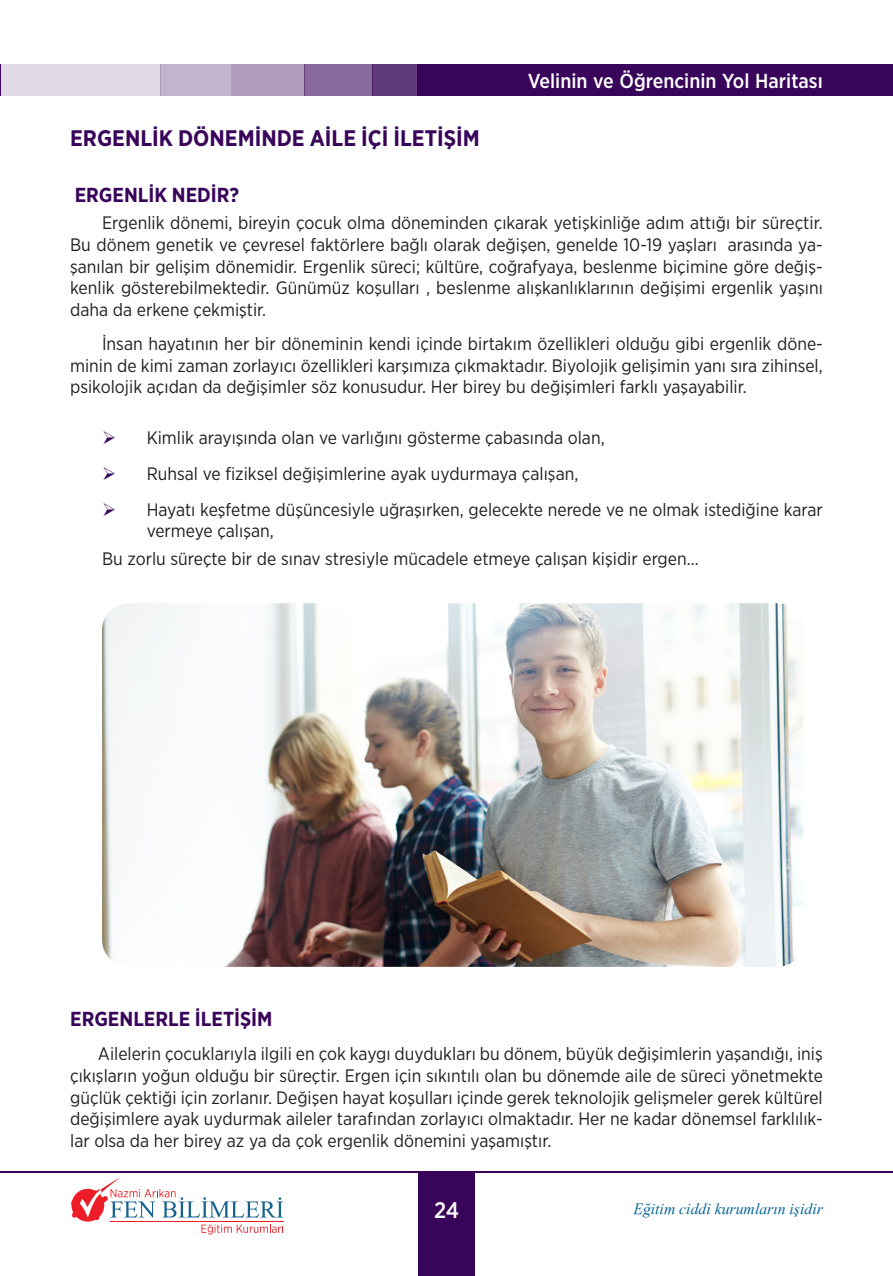
<style>
.page{position:relative;width:893px;height:1276px;background:#fff}
.page>*{position:absolute;margin:0;border:0;box-sizing:border-box;transform-origin:0 0}
.t1{font:700 22.5px "Gotham Narrow";color:#38055a}
.t2{font:500 22.5px "Gotham Narrow";color:#fff}
.t3{font:700 20.25px "Gotham Narrow";color:#38055a}
.t4{font:500 20.25px "Gotham Narrow";color:#fff}
.t5{font:18px/21.6px "Gotham Narrow";color:#231f20;text-align:justify}
.t6{font:italic 15.75px "TR Times New Roman";color:#056692}
.s1{color:#38055a}
</style>
<div class="page">
<div style="left:418px;top:1172px;width:57px;height:104px;background:#38055a"></div>
<div style="left:452px;top:64px;width:441px;height:32px;background:#38055a"></div>
<div style="left:373px;top:64px;width:87px;height:32px;background:#5f377b"></div>
<div style="left:305px;top:64px;width:68px;height:32px;background:#87699c"></div>
<div style="left:231px;top:64px;width:74px;height:32px;background:#b09bbd"></div>
<div style="left:161px;top:64px;width:70px;height:32px;background:#c3b4cd"></div>
<div style="left:0;top:64px;width:161px;height:32px;background:#e1d9e6"></div>
<div style="left:417px;top:64px;width:406px;height:32px;background:#38055a"></div>
<hr style="left:0;top:1171px;width:893px;height:1px;background:#38055a">
<hr style="left:110px;top:1221px;width:174px;height:1px;background:#ee1d23">
<svg style="left:71px;top:1177px;width:212px;height:57px"></svg>
<img style="left:102px;top:603px;width:701px;height:364px">
<p class="t4" style="left:528px;top:68px;width:297px">Velinin ve Öğrencinin Yol Haritası</p>
<p class="t1" style="left:70px;top:123px;width:411px">ERGENLİK DÖNEMİNDE AİLE İÇİ İLETİŞİM</p>
<p class="t3" style="left:75px;top:181px;width:166px">ERGENLİK NEDİR?</p>
<p class="t5" style="left:70px;top:212px;width:754px;text-indent:32px">Ergenlik dönemi, bireyin çocuk olma döneminden çıkarak yetişkinliğe adım attığı bir süreçtir.<br>Bu dönem genetik ve çevresel faktörlere bağlı olarak değişen, genelde 10-19 yaşları arasında ya&shy;şanılan bir gelişim dönemidir. Ergenlik süreci; kültüre, coğrafyaya, beslenme biçimine göre değiş&shy;kenlik gösterebilmektedir. Günümüz koşulları , beslenme alışkanlıklarının değişimi ergenlik yaşını daha da erkene çekmiştir.</p>
<p class="t5" style="left:70px;top:333px;width:754px;text-indent:32px">İnsan hayatının her bir döneminin kendi içinde birtakım özellikleri olduğu gibi ergenlik döne&shy;minin de kimi zaman zorlayıcı özellikleri karşımıza çıkmaktadır. Biyolojik gelişimin yanı sıra zihinsel, psikolojik açıdan da değişimler söz konusudur. Her birey bu değişimleri farklı yaşayabilir.</p>
<p class="t5" style="left:102px;top:427px;width:504px"><span class="s1">➢</span> Kimlik arayışında olan ve varlığını gösterme çabasında olan,</p>
<p class="t5" style="left:102px;top:462px;width:478px"><span class="s1">➢</span> Ruhsal ve fiziksel değişimlerine ayak uydurmaya çalışan,</p>
<p class="t5" style="left:147px;top:498px;width:678px;text-indent:-45px"><span class="s1">➢</span> Hayatı keşfetme düşüncesiyle uğraşırken, gelecekte nerede ve ne olmak istediğine karar vermeye çalışan,</p>
<p class="t5" style="left:102px;top:548px;width:598px">Bu zorlu süreçte bir de sınav stresiyle mücadele etmeye çalışan kişidir ergen…</p>
<p class="t3" style="left:70px;top:1006px;width:204px">ERGENLERLE İLETİŞİM</p>
<p class="t5" style="left:70px;top:1043px;width:754px;text-indent:28px">Ailelerin çocuklarıyla ilgili en çok kaygı duydukları bu dönem, büyük değişimlerin yaşandığı, iniş çıkışların yoğun olduğu bir süreçtir. Ergen için sıkıntılı olan bu dönemde aile de süreci yönetmekte güçlük çektiği için zorlanır. Değişen hayat koşulları içinde gerek teknolojik gelişmeler gerek kültürel değişimlere ayak uydurmak aileler tarafından zorlayıcı olmaktadır. Her ne kadar dönemsel farklılık&shy;lar olsa da her birey az ya da çok ergenlik dönemini yaşamıştır.</p>
<p class="t2" style="left:434px;top:1196px;width:26px">24</p>
<p class="t6" style="left:633px;top:1197px;width:191px">Eðitim ciddi kurumlarýn iþidir</p>
</div>
